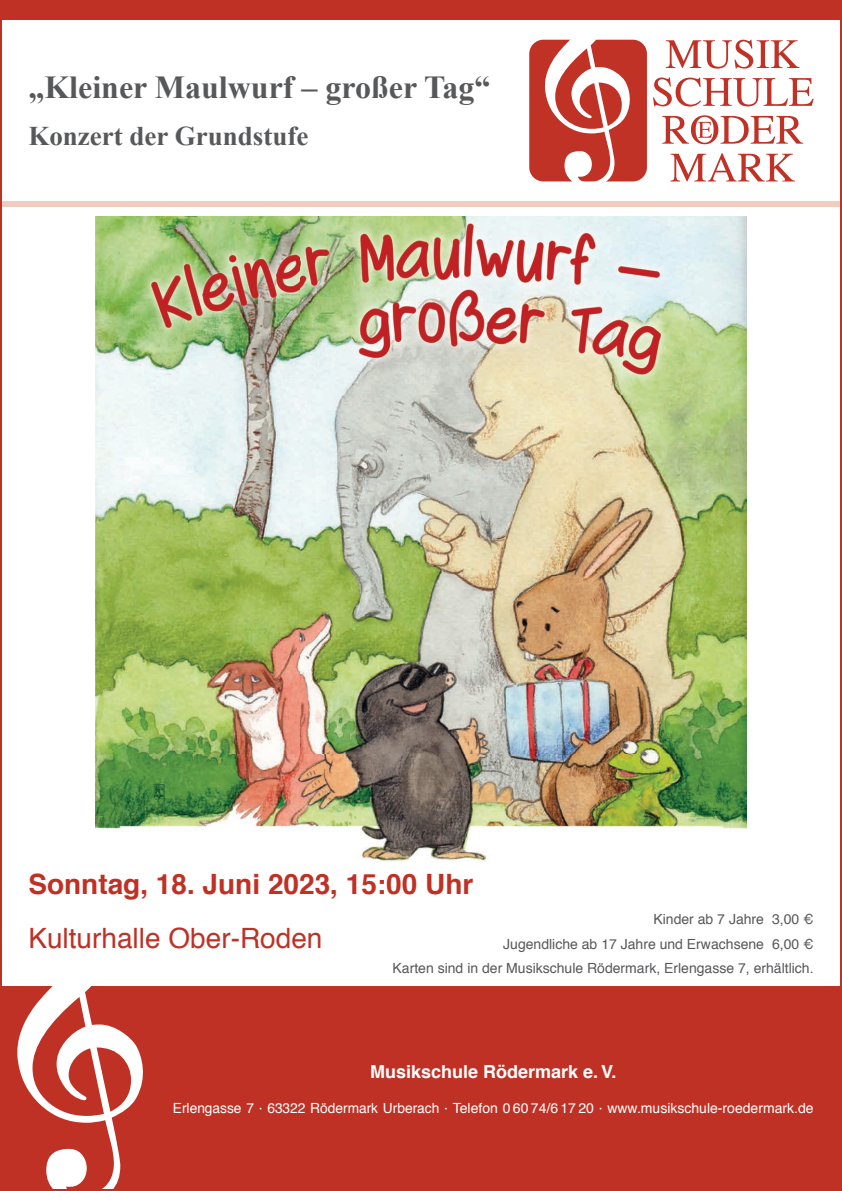
<style>
.page{position:relative;width:842px;height:1191px;background:#fff}
.page>*{position:absolute;margin:0;border:0;box-sizing:border-box;transform-origin:0 0}
.t1{font:700 32px "Times New Roman";color:#57585a}
.t2{font:700 28px "Helvetica";color:#c03125}
.t3{font:28px "Helvetica";color:#c03125}
.t4{font:700 27px "Times New Roman";color:#57585a}
.t5{font:700 18px "Helvetica";color:#fff}
.t6{font:14px/25.7px "Helvetica";color:#57585a;text-align:right}
.t7{font:14px "Helvetica";color:#fff}
</style>
<div class="page">
<div style="left:0;top:0;width:842px;height:20px;background:#c03125"></div>
<div style="left:0;top:986px;width:842px;height:205px;background:#c03125"></div>
<svg style="left:17px;top:986px;width:126px;height:202px"></svg>
<div style="left:0;top:201px;width:842px;height:6px;background:#efccbc"></div>
<svg style="left:666px;top:40px;width:134px;height:29px"></svg>
<svg style="left:653px;top:77px;width:161px;height:29px"></svg>
<svg style="left:670px;top:153px;width:125px;height:28px"></svg>
<svg style="left:662px;top:115px;width:141px;height:29px"></svg>
<svg style="left:529px;top:40px;width:118px;height:141px"></svg>
<img style="left:96px;top:217px;width:650px;height:644px">
<h1 class="t1" style="left:28px;top:65px;width:464px">„Kleiner Maulwurf – großer Tag“</h1>
<h3 class="t4" style="left:28px;top:117px;width:281px">Konzert der Grundstufe</h3>
<h2 class="t2" style="left:28px;top:861px;width:447px">Sonntag, 18. Juni 2023, 15:00 Uhr</h2>
<h2 class="t3" style="left:28px;top:916px;width:296px">Kulturhalle Ober-Roden</h2>
<p class="t6" style="left:503px;top:906px;width:312px">Kinder ab 7 Jahre 3,00 €<br>Jugendliche ab 17 Jahre und Erwachsene 6,00 €</p>
<p class="t6" style="left:393px;top:956px;width:422px">Karten sind in der Musikschule Rödermark, Erlengasse 7, erhältlich.</p>
<p class="t5" style="left:370px;top:1057px;width:248px">Musikschule Rödermark e. V.</p>
<p class="t7" style="left:173px;top:1097px;width:642px">Erlengasse 7 · 63322 Rödermark Urberach · Telefon 0 60 74/6 17 20 · www.musikschule-roedermark.de</p>
</div>
